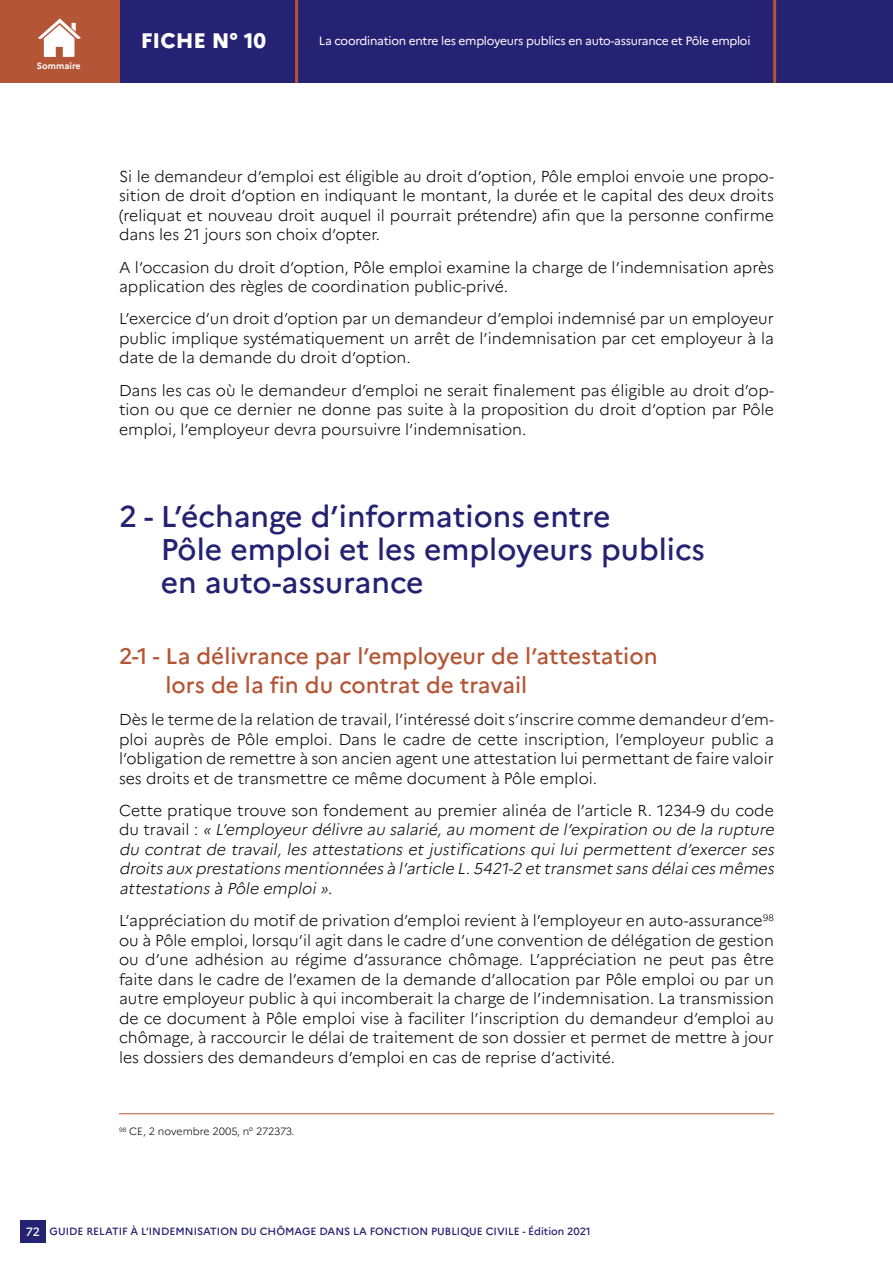
<style>
.page{position:relative;width:893px;height:1263px;background:#fff}
.page>*{position:absolute;margin:0;border:0;box-sizing:border-box;transform-origin:0 0}
.t1{font:500 30px/33px "Marianne";color:#252173}
.t2{font:500 22.5px/28.5px "Marianne";color:#b45636}
.t3{font:800 21px "Marianne";color:#fff}
.t4{font:300 15.75px/19.5px "Marianne";color:#000;text-align:justify}
.t5{font:italic 300 15.75px/19.5px "Marianne";color:#000}
.t6{font:12px "Marianne";letter-spacing:-.025em;color:#fff}
.t7{font:500 12px "Marianne";color:#fff}
.t8{font:500 10.5px "Marianne";color:#252173}
.t9{font:300 10.5px "Marianne";letter-spacing:-.01em;color:#000}
.t10{font:700 9px "Marianne";color:#fff}
.s1{font-style:normal}
</style>
<div class="page">
<div style="left:20px;top:1221px;width:26px;height:22px;background:#252173"></div>
<div style="left:0;top:0;width:893px;height:83px;background:#252173"></div>
<div style="left:0;top:0;width:120px;height:83px;background:#b45636"></div>
<hr style="left:295px;top:0;width:3px;height:83px;background:#b45636">
<hr style="left:773px;top:0;width:3px;height:83px;background:#b45636">
<svg style="left:38px;top:18px;width:43px;height:39px"></svg>
<hr style="left:119px;top:1113px;width:655px;height:1px;background:#b45636">
<p class="t10" style="left:37px;top:61px;width:45px">Sommaire</p>
<h3 class="t3" style="left:141px;top:28px;width:127px">FICHE N° 10</h3>
<p class="t6" style="left:319px;top:33px;width:433px">La coordination entre les employeurs publics en auto-assurance et Pôle emploi</p>
<p class="t4" style="left:119px;top:167px;width:656px">Si le demandeur d’emploi est éligible au droit d’option, Pôle emploi envoie une propo&shy;sition de droit d’option en indiquant le montant, la durée et le capital des deux droits (reliquat et nouveau droit auquel il pourrait prétendre) afin que la personne confirme dans les 21 jours son choix d’opter.</p>
<p class="t4" style="left:119px;top:257px;width:656px">A l’occasion du droit d’option, Pôle emploi examine la charge de l’indemnisation après application des règles de coordination public-privé.</p>
<p class="t4" style="left:119px;top:309px;width:656px">L’exercice d’un droit d’option par un demandeur d’emploi indemnisé par un employeur public implique systématiquement un arrêt de l’indemnisation par cet employeur à la date de la demande du droit d’option.</p>
<p class="t4" style="left:119px;top:380px;width:656px">Dans les cas où le demandeur d’emploi ne serait finalement pas éligible au droit d’op&shy;tion ou que ce dernier ne donne pas suite à la proposition du droit d’option par Pôle emploi, l’employeur devra poursuivre l’indemnisation.</p>
<h1 class="t1" style="left:161px;top:500px;width:546px;text-indent:-42px">2 - L’échange d’informations entre<br>Pôle emploi et les employeurs publics en auto-assurance</h1>
<h2 class="t2" style="left:165px;top:642px;width:494px;text-indent:-46px">2-1 - La délivrance par l’employeur de l’attestation lors de la fin du contrat de travail</h2>
<p class="t4" style="left:119px;top:710px;width:656px">Dès le terme de la relation de travail, l’intéressé doit s’inscrire comme demandeur d’em&shy;ploi auprès de Pôle emploi. Dans le cadre de cette inscription, l’employeur public a l’obligation de remettre à son ancien agent une attestation lui permettant de faire valoir ses droits et de transmettre ce même document à Pôle emploi.</p>
<p class="t5" style="left:119px;top:800px;width:660px"><span class="s1">Cette pratique trouve son fondement au premier alinéa de l’article R. 1234-9 du code d u t r a v a i l :</span> « L’employeur délivre au salarié, au moment de l’expiration ou de la rupture du contrat de travail, les attestations et justifications qui lui permettent d’exercer ses droits aux prestations mentionnées à l’article L.5421-2 et transmet sans délaices mêmes attestations à Pôle emploi »<span class="s1">.</span></p>
<p class="t4" style="left:119px;top:911px;width:656px">L’appréciation du motif de privation d’emploi revient à l’employeur en auto-assurance<sup>98 </sup>ou à Pôle emploi, lorsqu’il agit dans le cadre d’une convention de délégation de gestion ou d’une adhésion au régime d’assurance chômage. L’appréciation ne peut pas être faite dans le cadre de l’examen de la demande d’allocation par Pôle emploi ou par un autre employeur public à qui incomberait la charge de l’indemnisation. La transmission de ce document à Pôle emploi vise à faciliter l’inscription du demandeur d’emploi au chômage, à raccourcir le délai de traitement de son dossier et permet de mettre à jour les dossiers des demandeurs d’emploi en cas de reprise d’activité.</p>
<p class="t9" style="left:119px;top:1125px;width:177px"><sup>98</sup> CE, 2 novembre 2005, n° 272373.</p>
<p class="t7" style="left:26px;top:1224px;width:16px">72</p>
<p class="t8" style="left:50px;top:1225px;width:543px">GUIDE RELATIF À L’INDEMNISATION DU CHÔMAGE DANS LA FONCTION PUBLIQUE CIVILE - Édition 2021</p>
</div>
